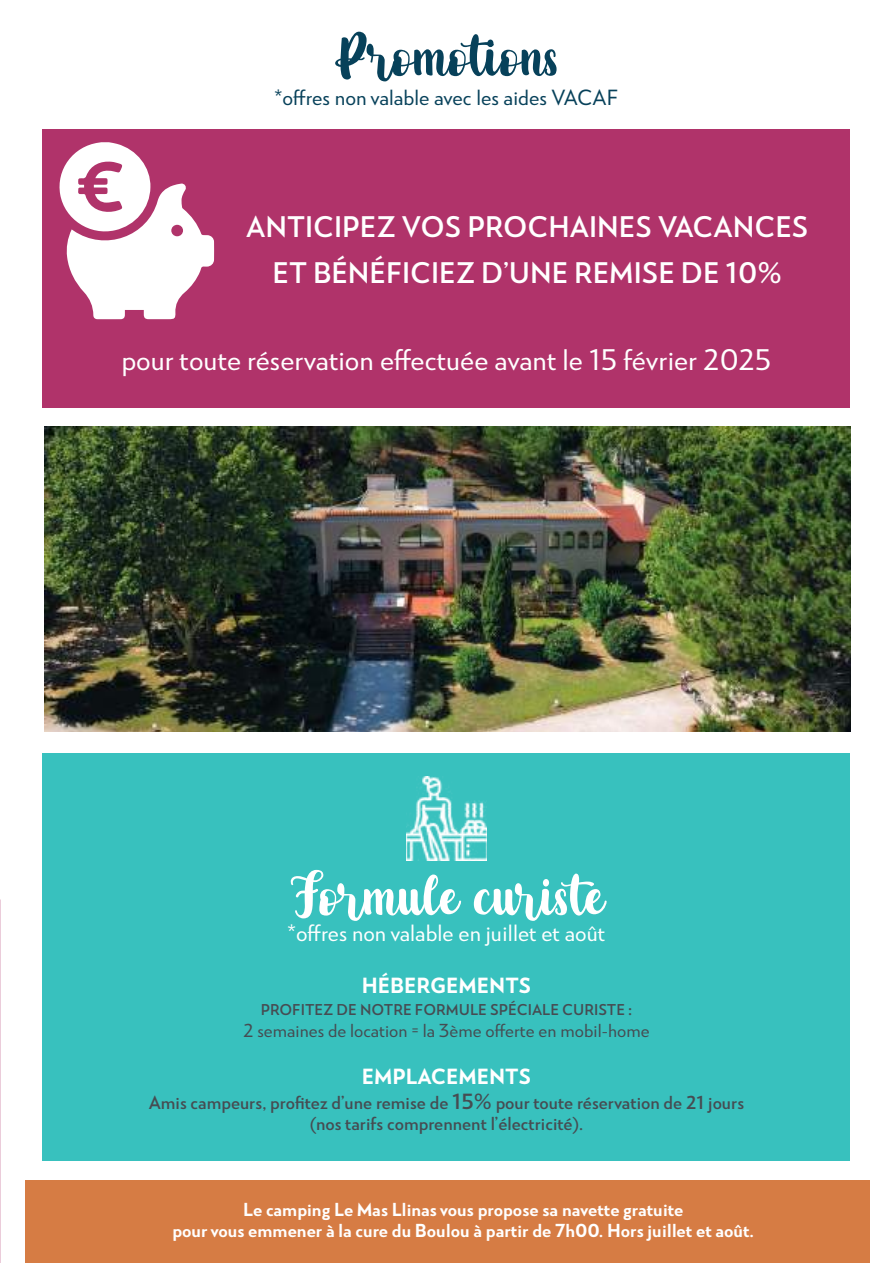
<style>
.page{position:relative;width:893px;height:1263px;background:#fff}
.page>*{position:absolute;margin:0;border:0;box-sizing:border-box;transform-origin:0 0}
.t1{font:54px "Arthur Taniya";color:#fff}
.t2{font:54px "Arthur Taniya";color:#07415a}
.t3{font:700 28.5px/46.5px "RNS Miles";color:#fff;text-align:center}
.t4{font:500 28.5px "RNS Miles";color:#fff}
.t5{font:500 22.5px "RNS Miles";color:#fff}
.t6{font:500 21px "RNS Miles";color:#07415a}
.t7{font:800 21px "RNS Miles";color:#fff}
.t8{font:800 18px/21.6px "RNS Miles";color:#fff;text-align:center}
.t9{font:700 18px/21.6px "RNS Miles";color:#464c52;text-align:center}
.t10{font:500 18px "RNS Miles";color:#464c52}
.t11{font:700 15px "RNS Miles";color:#464c52}
.s1{font-size:18px}
.s2{font-size:21px}
</style>
<div class="page">
<div style="left:43px;top:754px;width:807px;height:407px;background:#38c1be"></div>
<div style="left:43px;top:129px;width:807px;height:279px;background:#b0336a"></div>
<img style="left:45px;top:427px;width:805px;height:305px">
<div style="left:26px;top:1180px;width:844px;height:83px;background:#d67c44"></div>
<img style="left:406px;top:776px;width:81px;height:84px">
<svg style="left:59px;top:142px;width:155px;height:177px"></svg>
<h1 class="t2" style="left:335px;top:21px;width:224px">Promotions</h1>
<p class="t6" style="left:275px;top:84px;width:345px">*offres non valable avec les aides VACAF</p>
<h2 class="t3" style="left:246px;top:203px;width:564px">ANTICIPEZ VOS PROCHAINES VACANCES<br>ET BÉNÉFICIEZ D’UNE REMISE DE 10%</h2>
<h2 class="t4" style="left:121px;top:342px;width:651px">pour toute réservation effectuée avant le 15 février 2025</h2>
<h1 class="t1" style="left:290px;top:860px;width:314px">Formule curiste</h1>
<p class="t5" style="left:288px;top:918px;width:319px">*offres non valable en juillet et août</p>
<p class="t7" style="left:362px;top:972px;width:171px">HÉBERGEMENTS</p>
<p class="t11" style="left:261px;top:1000px;width:373px">PROFITEZ DE NOTRE FORMULE SPÉCIALE CURISTE <span class="s1">:</span></p>
<p class="t10" style="left:243px;top:1018px;width:408px">2 semaines de location = la 3ème offerte en mobil-home</p>
<p class="t7" style="left:362px;top:1062px;width:171px">EMPLACEMENTS</p>
<p class="t9" style="left:149px;top:1091px;width:597px">Amis campeurs, profitez d’une remise de <span class="s2">15%</span> pour toute réservation de 21 jours (nos tarifs comprennent l’électricité).</p>
<p class="t8" style="left:172px;top:1198px;width:583px">Le camping Le Mas Llinas vous propose sa navette gratuite<br>pour vous emmener à la cure du Boulou à partir de 7h00. Hors juillet et août.</p>
</div>
